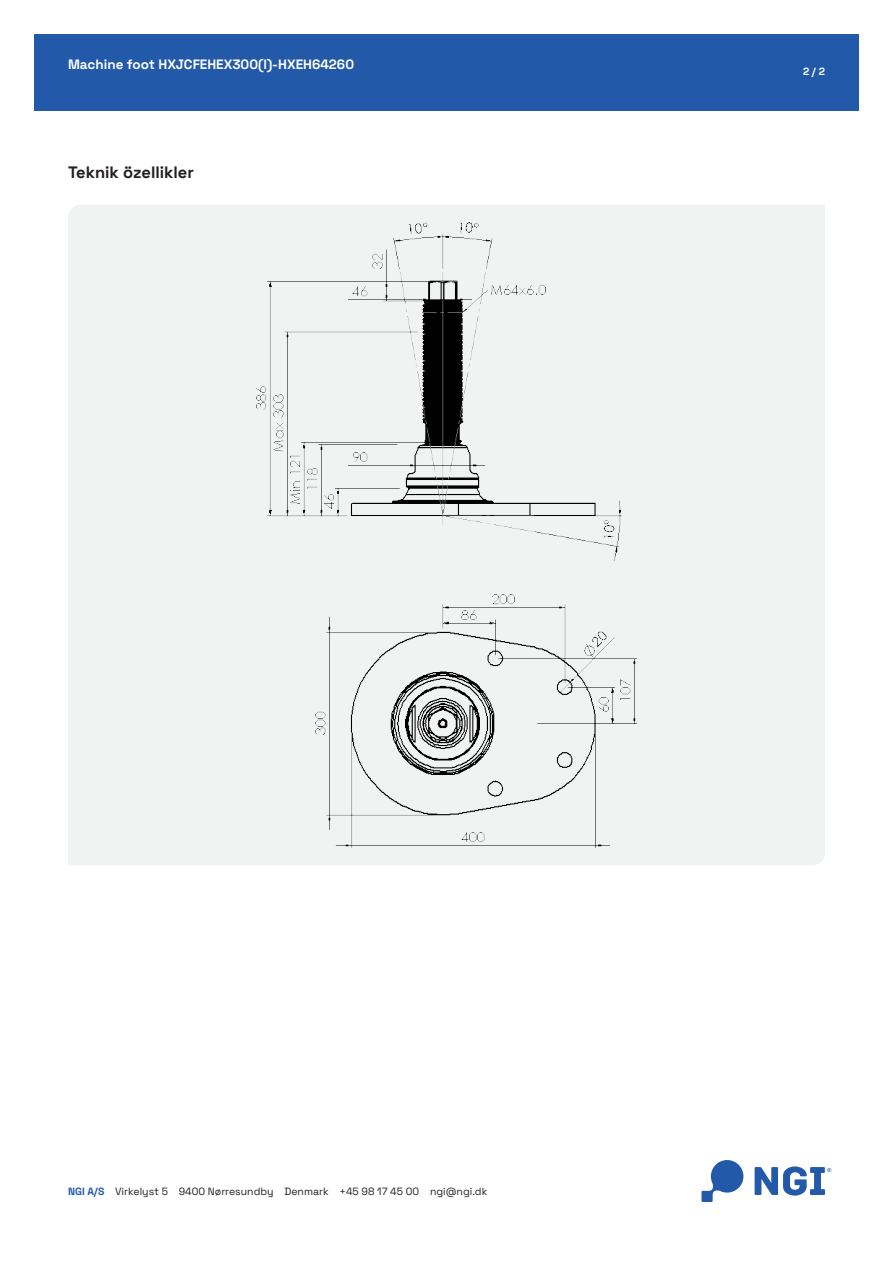
<style>
.page{position:relative;width:893px;height:1263px;background:#fff}
.page>*{position:absolute;margin:0;border:0;box-sizing:border-box;transform-origin:0 0}
.t1{font:700 16.5px "Space Grotesk";color:#231f20}
.t2{font:700 13.5px "Space Grotesk";color:#fff}
.t3{font:10.5px "Space Grotesk";color:#231f20}
.t4{font:700 10.5px "Space Grotesk";color:#fff}
.s1{font-weight:700;color:#225aa9}
</style>
<div class="page">
<div style="left:34px;top:34px;width:825px;height:77px;background:#225aa9"></div>
<svg style="left:755px;top:1166px;width:76px;height:29px"></svg>
<svg style="left:701px;top:1160px;width:42px;height:42px"></svg>
<div style="left:68px;top:205px;width:757px;height:660px;background:#f1f3f2"></div>
<img style="left:239px;top:205px;width:415px;height:660px">
<p class="t2" style="left:68px;top:54px;width:288px">Machine foot HXJCFEHEX300(l)-HXEH64260</p>
<h1 class="t1" style="left:68px;top:160px;width:127px">Teknik özellikler</h1>
<p class="t4" style="left:803px;top:64px;width:23px">2 / 2</p>
<p class="t3" style="left:68px;top:1183px;width:421px"><span class="s1">NGI A/S</span> Virkelyst 5 9400 Nørresundby Denmark +45 98 17 45 00 ngi@ngi.dk</p>
</div>
